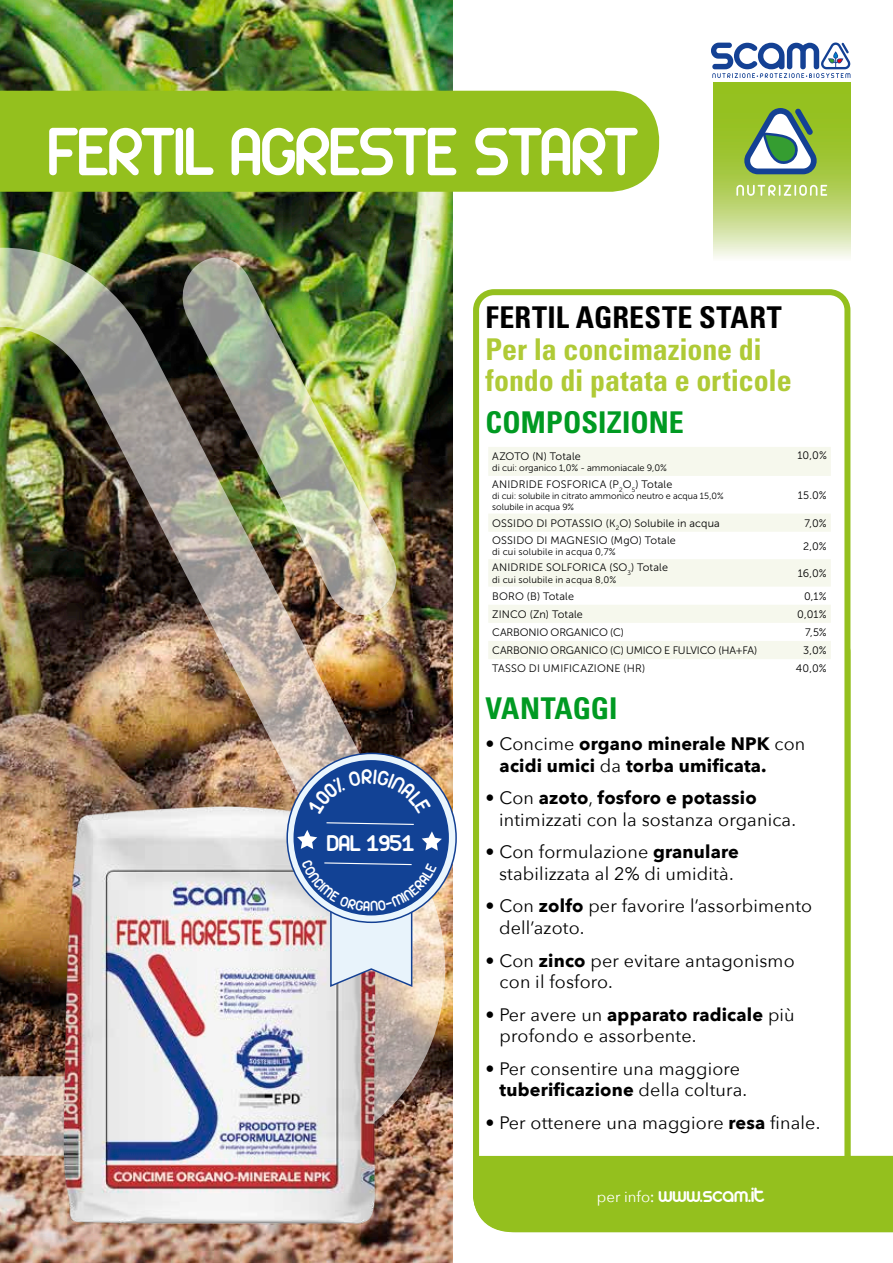
<style>
.page{position:relative;width:893px;height:1263px;background:#fff}
.page>*{position:absolute;margin:0;border:0;box-sizing:border-box;transform-origin:0 0}
.t1{font:300 74.25px "z Arista";letter-spacing:-.01em;color:#fff}
.t2{font:700 condensed 30px/31.5px "Univers LT Std";letter-spacing:-.005em;color:#afca36}
.t3{font:700 condensed 30px "Univers LT Std";color:#009a22}
.t4{font:700 condensed 30px "Univers LT Std";letter-spacing:.02em;color:#000}
.t5{font:300 24.75px "z Arista";color:#fff;scale:1.09 1}
.t6{font:300 22.5px "z Arista";color:#fff}
.t7{font:18px/21.6px "Avenir Next";letter-spacing:.01em;color:#000}
.t8{font:700 18px/21.6px "Avenir Next";letter-spacing:.01em;color:#000}
.t9{font:10.8px "Museo Sans 300";letter-spacing:.015em;color:#000}
.t10{font:10.8px "Museo Sans 300";letter-spacing:-.01em;color:#000}
.t11{font:9.45px "Museo Sans 300";letter-spacing:.02em;color:#000}
.t12{font:9.3px "Museo Sans 300";color:#000}
.t13{font:9px/10.8px "Museo Sans 300";color:#000}
.s1{font-weight:400}
.s2{font-weight:700}
.s3{font-family:"Avenir Next";font-weight:400;font-size:15px}
.s4{font-family:"Minion Pro";font-weight:400;font-size:18px}
</style>
<div class="page">
<img style="left:0;top:0;width:453px;height:1263px">
<img style="left:0;top:248px;width:447px;height:548px">
<img style="left:178px;top:252px;width:224px;height:363px">
<svg style="left:711px;top:43px;width:139px;height:35px"></svg>
<img style="left:0;top:796px;width:452px;height:436px">
<div style="left:0;top:91px;width:659px;height:101px;background:#94c01e"></div>
<div style="left:473px;top:289px;width:377px;height:889px;border:6px solid #94c01e;border-radius:18px"></div>
<div style="left:473px;top:1156px;width:420px;height:76px;background:#94c01e"></div>
<svg style="left:488px;top:447px;width:343px;height:140px;fill:#f6f8ed"></svg>
<svg style="left:488px;top:605px;width:343px;height:54px"></svg>
<svg style="left:713px;top:82px;width:137px;height:176px"></svg>
<svg style="left:736px;top:185px;width:91px;height:11px"></svg>
<svg style="left:744px;top:108px;width:73px;height:66px"></svg>
<svg style="left:287px;top:753px;width:169px;height:169px;fill:#eaf6fd"></svg>
<div style="left:293px;top:760px;width:156px;height:155px;background:#124295;border-radius:50%"></div>
<svg style="left:422px;top:831px;width:20px;height:20px"></svg>
<svg style="left:297px;top:830px;width:20px;height:19px"></svg>
<svg style="left:326px;top:822px;width:88px;height:3px"></svg>
<svg style="left:301px;top:862px;width:136px;height:126px"></svg>
<svg style="left:307px;top:769px;width:124px;height:25px"></svg>
<h1 class="t1" style="left:48px;top:112px;width:592px">FERTIL AGRESTE START</h1>
<h2 class="t4" style="left:486px;top:299px;width:298px">FERTIL AGRESTE START</h2>
<h2 class="t2" style="left:486px;top:333px;width:308px">Per la concimazione di fondo di patata e orticole</h2>
<h2 class="t3" style="left:486px;top:404px;width:200px">COMPOSIZIONE</h2>
<p class="t9" style="left:492px;top:450px;width:90px">AZOTO (N) Totale</p>
<p class="t12" style="left:492px;top:463px;width:176px">di cui: organico 1,0% - ammoniacale 9,0%</p>
<p class="t9" style="left:798px;top:449px;width:31px">10,0%</p>
<p class="t9" style="left:492px;top:478px;width:182px">ANIDRIDE FOSFORICA (P<sub>2</sub>O<sub>5</sub>) Totale</p>
<p class="t13" style="left:492px;top:490px;width:233px">di cui: solubile in citrato ammonico neutro e acqua 15,0% solubile in acqua 9%</p>
<p class="t9" style="left:798px;top:489px;width:31px">15.0%</p>
<p class="t9" style="left:492px;top:517px;width:229px">OSSIDO DI POTASSIO (K<sub>2</sub>O) Solubile in acqua</p>
<p class="t9" style="left:805px;top:517px;width:24px">7,0%</p>
<p class="t9" style="left:492px;top:534px;width:185px">OSSIDO DI MAGNESIO (MgO) Totale</p>
<p class="t11" style="left:492px;top:547px;width:125px">di cui solubile in acqua 0,7%</p>
<p class="t9" style="left:803px;top:540px;width:25px">2,0%</p>
<p class="t9" style="left:492px;top:562px;width:177px">ANIDRIDE SOLFORICA (SO<sub>3</sub>) Totale</p>
<p class="t11" style="left:492px;top:574px;width:126px">di cui solubile in acqua 8,0%</p>
<p class="t9" style="left:798px;top:567px;width:31px">16,0%</p>
<h3 class="t5" style="left:327px;top:830px;width:82px">DAL 1951</h3>
<p class="t9" style="left:492px;top:590px;width:83px">BORO (B) Totale</p>
<p class="t9" style="left:804px;top:590px;width:24px">0,1%</p>
<p class="t9" style="left:492px;top:608px;width:92px">ZINCO (Zn) Totale</p>
<p class="t9" style="left:797px;top:608px;width:31px">0,01%</p>
<p class="t10" style="left:492px;top:626px;width:133px">CARBONIO ORGANICO (C)</p>
<p class="t9" style="left:805px;top:626px;width:23px">7,5%</p>
<p class="t10" style="left:492px;top:644px;width:266px">CARBONIO ORGANICO (C) UMICO E FULVICO (HA+FA)</p>
<p class="t9" style="left:803px;top:644px;width:25px">3,0%</p>
<p class="t9" style="left:492px;top:663px;width:154px">TASSO DI UMIFICAZIONE (HR)</p>
<p class="t9" style="left:796px;top:663px;width:32px">40,0%</p>
<h2 class="t3" style="left:486px;top:690px;width:133px">VANTAGGI</h2>
<p class="t8" style="left:500px;top:733px;width:307px;text-indent:-14px"><span class="s1">• Concime</span> organo minerale NPK <span class="s1">con </span>acidi umici <span class="s1">da</span> torba umificata.</p>
<p class="t7" style="left:499px;top:787px;width:298px;text-indent:-14px">• Con <span class="s2">azoto</span>, <span class="s2">fosforo e potassio </span>intimizzati con la sostanza organica.</p>
<p class="t7" style="left:486px;top:841px;width:255px;text-align:center">• Con formulazione <span class="s2">granulare </span>stabilizzata al 2% di umidità.</p>
<p class="t7" style="left:499px;top:895px;width:315px;text-indent:-14px">• Con <span class="s2">zolfo</span> per favorire l’assorbimento dell’azoto.</p>
<p class="t7" style="left:500px;top:949px;width:297px;text-indent:-14px">• Con <span class="s2">zinco</span> per evitare antagonismo con il fosforo.</p>
<p class="t7" style="left:500px;top:1003px;width:297px;text-indent:-14px">• Per avere un <span class="s2">apparato radicale</span> più profondo e assorbente.</p>
<p class="t7" style="left:500px;top:1057px;width:249px;text-indent:-14px">• Per consentire una maggiore <span class="s2">tuberificazione</span> della coltura.</p>
<p class="t7" style="left:486px;top:1111px;width:336px">• Per ottenere una maggiore <span class="s2">resa</span> finale.</p>
<p class="t6" style="left:597px;top:1182px;width:169px"><span class="s3">per info</span><span class="s4">:</span> www.scam.it</p>
</div>
